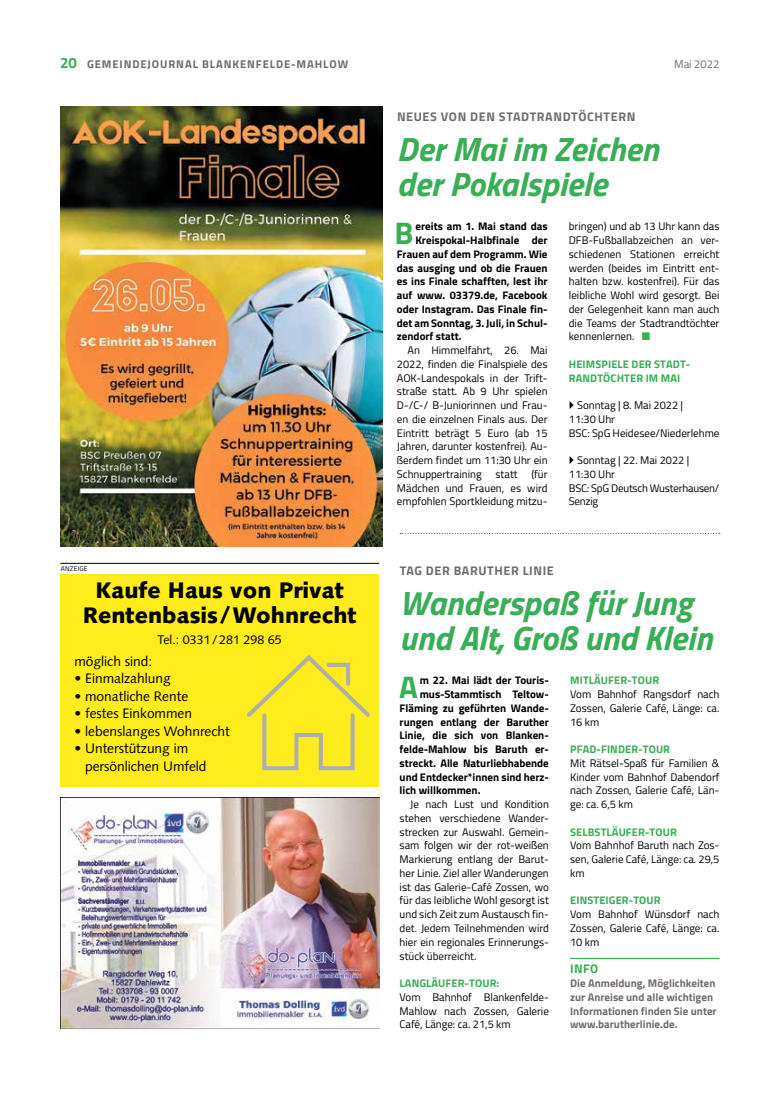
<style>
.page{position:relative;width:762px;height:1117px;background:#fff}
.page>*{position:absolute;margin:0;border:0;box-sizing:border-box;transform-origin:0 0}
.t1{font:italic 700 33.75px/35px "Titillium Web";color:#38ae55}
.t2{font:700 31.25px "Titillium Web";color:#38ae55}
.t3{font:900 22.5px/25px "Syntax";color:#000;text-align:center}
.t4{font:13.75px/17.5px "Syntax";color:#000}
.t5{font:700 12.5px "Titillium Web";letter-spacing:.05em;color:#716c69}
.t6{font:12.5px "Syntax";color:#000}
.t7{font:700 12.5px "Titillium Web";color:#38ae55}
.t8{font:700 11.25px "Titillium Web";letter-spacing:.08em;color:#716c69}
.t9{font:11.25px "Titillium Web";color:#716c69}
.t10{font:11px/13.8px "Titillium Web";color:#000;text-align:justify}
.t11{font:700 11px "Titillium Web";color:#000}
.t12{font:700 11px/13.8px "Titillium Web";letter-spacing:.01em;color:#38ae55}
.t13{font:700 11px/13.8px "Titillium Web";color:#716c69}
.t14{font:11px/13.8px "Titillium Web";letter-spacing:-.02em;color:#000}
.t15{font:6.88px "Titillium Web";letter-spacing:.02em;color:#000}
.s1{font-size:15px;color:#38ae55}
.s2{color:#38ae55}
</style>
<div class="page">
<img style="left:60px;top:106px;width:323px;height:440px">
<hr style="left:570px;top:957px;width:149px;height:1px;background:#38ae55">
<svg style="left:400px;top:533px;width:320px;height:1px"></svg>
<hr style="left:60px;top:563px;width:319px;height:1px;background:#000">
<img style="left:60px;top:797px;width:319px;height:231px">
<div style="left:60px;top:574px;width:319px;height:212px;background:#ffec1c"></div>
<svg style="left:247px;top:655px;width:123px;height:116px"></svg>
<p class="t8" style="left:60px;top:55px;width:289px"><span class="s1">20</span> GEMEINDEJOURNAL BLANKENFELDE-MAHLOW</p>
<p class="t9" style="left:674px;top:56px;width:47px">Mai 2022</p>
<p class="t15" style="left:61px;top:563px;width:28px">ANZEIGE</p>
<h3 class="t3" style="left:83px;top:577px;width:275px">Kaufe Haus von Privat<br>Rentenbasis / Wohnrecht</h3>
<p class="t6" style="left:158px;top:632px;width:126px">Tel.: 0331 / 281 298 65</p>
<p class="t4" style="left:74px;top:652px;width:79px">möglich sind:</p>
<p class="t4" style="left:74px;top:669px;width:98px">• Einmalzahlung</p>
<p class="t4" style="left:74px;top:687px;width:115px">• monatliche Rente</p>
<p class="t4" style="left:74px;top:704px;width:119px">• festes Einkommen</p>
<p class="t4" style="left:74px;top:722px;width:157px">• lebenslanges Wohnrecht</p>
<p class="t4" style="left:85px;top:739px;width:123px;text-indent:-11px">• Unterstützung im persönlichen Umfeld</p>
<p class="t5" style="left:397px;top:107px;width:240px">NEUES VON DEN STADTRANDTÖCHTERN</p>
<h1 class="t1" style="left:397px;top:129px;width:263px">Der Mai im Zeichen der Pokalspiele</h1>
<h2 class="t2" style="left:395px;top:209px;width:21px">B</h2>
<p class="t11" style="left:415px;top:218px;width:133px">ereits am 1. Mai stand das</p>
<p class="t10" style="left:569px;top:219px;width:152px">bringen) und ab 13 Uhr kann das DFB-Fußballabzeichen an ver&shy;schiedenen Stationen erreicht werden (beides im Eintritt ent&shy;halten bzw. kostenfrei). Für das leibliche Wohl wird gesorgt. Bei der Gelegenheit kann man auch die Teams der Stadtrandtöchter kennenlernen. <span class="s2">■</span></p>
<p class="t12" style="left:569px;top:356px;width:123px">HEIMSPIELE DER STADT-<br>RANDTÖCHTER IM MAI</p>
<p class="t10" style="left:569px;top:398px;width:152px;text-align:left;text-indent:8px">Sonntag | 8. Mai 2022 |<br>11:30 Uhr<br>BSC: SpG Heidesee/Niederlehme</p>
<p class="t14" style="left:569px;top:453px;width:152px;text-indent:8px">Sonntag | 22. Mai 2022 |<br>11:30 Uhr<br>BSC: SpG Deutsch Wusterhausen/<br>Senzig</p>
<p class="t11" style="left:415px;top:232px;width:134px">Kreispokal-Halbfinale der</p>
<p class="t11" style="left:397px;top:245px;width:152px">Frauen auf dem Programm. Wie</p>
<p class="t11" style="left:397px;top:259px;width:152px">das ausging und ob die Frauen</p>
<p class="t11" style="left:397px;top:273px;width:152px">es ins Finale schafften, lest ihr</p>
<p class="t11" style="left:397px;top:287px;width:152px">auf www. 03379.de, Facebook</p>
<p class="t11" style="left:397px;top:300px;width:152px">oder Instagram. Das Finale fin-</p>
<p class="t11" style="left:397px;top:314px;width:152px">det am Sonntag, 3. Juli, in Schul-</p>
<p class="t11" style="left:397px;top:328px;width:66px">zendorf statt.</p>
<p class="t10" style="left:397px;top:343px;width:152px;text-indent:11px">An Himmelfahrt, 26. Mai 2022, finden die Finalspiele des AOK-Landespokals in der Trift&shy;straße statt. Ab 9 Uhr spielen D-/C-/ B-Juniorinnen und Frau&shy;en die einzelnen Finals aus. Der Eintritt beträgt 5 Euro (ab 15<br>Jahren, darunter kostenfrei). Au&shy;ßerdem findet um 11:30 Uhr ein Schnuppertraining statt (für Mädchen und Frauen, es wird empfohlen Sportkleidung mitzu-</p>
<p class="t5" style="left:400px;top:560px;width:156px">TAG DER BARUTHER LINIE</p>
<h1 class="t1" style="left:400px;top:583px;width:314px">Wanderspaß für Jung und Alt, Groß und Klein</h1>
<h2 class="t2" style="left:399px;top:663px;width:20px">A</h2>
<p class="t11" style="left:420px;top:672px;width:131px">m 22. Mai lädt der Touris-</p>
<p class="t12" style="left:570px;top:673px;width:90px">MITLÄUFER-TOUR</p>
<p class="t10" style="left:570px;top:686px;width:151px">Vom Bahnhof Rangsdorf nach Zossen, Galerie Café, Länge: ca.<br>16 km</p>
<p class="t12" style="left:570px;top:741px;width:101px">PFAD-FINDER-TOUR</p>
<p class="t10" style="left:570px;top:755px;width:151px">Mit Rätsel-Spaß für Familien &amp; Kinder vom Bahnhof Dabendorf nach Zossen, Galerie Café, Län&shy;ge: ca. 6,5 km</p>
<p class="t12" style="left:570px;top:824px;width:108px">SELBSTLÄUFER-TOUR</p>
<p class="t10" style="left:570px;top:838px;width:151px">Vom Bahnhof Baruth nach Zos&shy;sen, Galerie Café, Länge: ca. 29,5 km</p>
<p class="t12" style="left:570px;top:893px;width:92px">EINSTEIGER-TOUR</p>
<p class="t10" style="left:570px;top:906px;width:151px">Vom Bahnhof Wünsdorf nach Zossen, Galerie Café, Länge: ca.<br>10 km</p>
<p class="t7" style="left:570px;top:959px;width:30px">INFO</p>
<p class="t13" style="left:570px;top:975px;width:148px">Die Anmeldung, Möglichkeiten zur Anreise und alle wichtigen<br>Informationen finden Sie unter www.barutherlinie.de.</p>
<p class="t11" style="left:420px;top:685px;width:131px">mus-Stammtisch Teltow-</p>
<p class="t11" style="left:400px;top:699px;width:151px">Fläming zu geführten Wande-</p>
<p class="t11" style="left:400px;top:713px;width:151px">rungen entlang der Baruther</p>
<p class="t11" style="left:400px;top:727px;width:151px">Linie, die sich von Blanken-</p>
<p class="t11" style="left:400px;top:740px;width:151px">felde-Mahlow bis Baruth er-</p>
<p class="t11" style="left:400px;top:754px;width:151px">streckt. Alle Naturliebhabende</p>
<p class="t11" style="left:400px;top:768px;width:151px">und Entdecker*innen sind herz-</p>
<p class="t11" style="left:400px;top:782px;width:82px">lich willkommen.</p>
<p class="t10" style="left:400px;top:796px;width:151px;text-indent:11px">Je nach Lust und Kondition stehen verschiedene Wander&shy;strecken zur Auswahl. Gemein&shy;sam folgen wir der rot-weißen Markierung entlang der Barut&shy;her Linie. Ziel aller Wanderungen ist das Galerie-Café Zossen, wo für das leibliche Wohl gesorgt ist und sich Zeit zum Austausch fin&shy;det. Jedem Teilnehmenden wird hier ein regionales Erinnerungs&shy;stück überreicht.</p>
<p class="t12" style="left:400px;top:975px;width:101px">LANGLÄUFER-TOUR:</p>
<p class="t10" style="left:400px;top:989px;width:151px">Vom Bahnhof Blankenfelde-Mahlow nach Zossen, Galerie Café, Länge: ca. 21,5 km</p>
</div>
